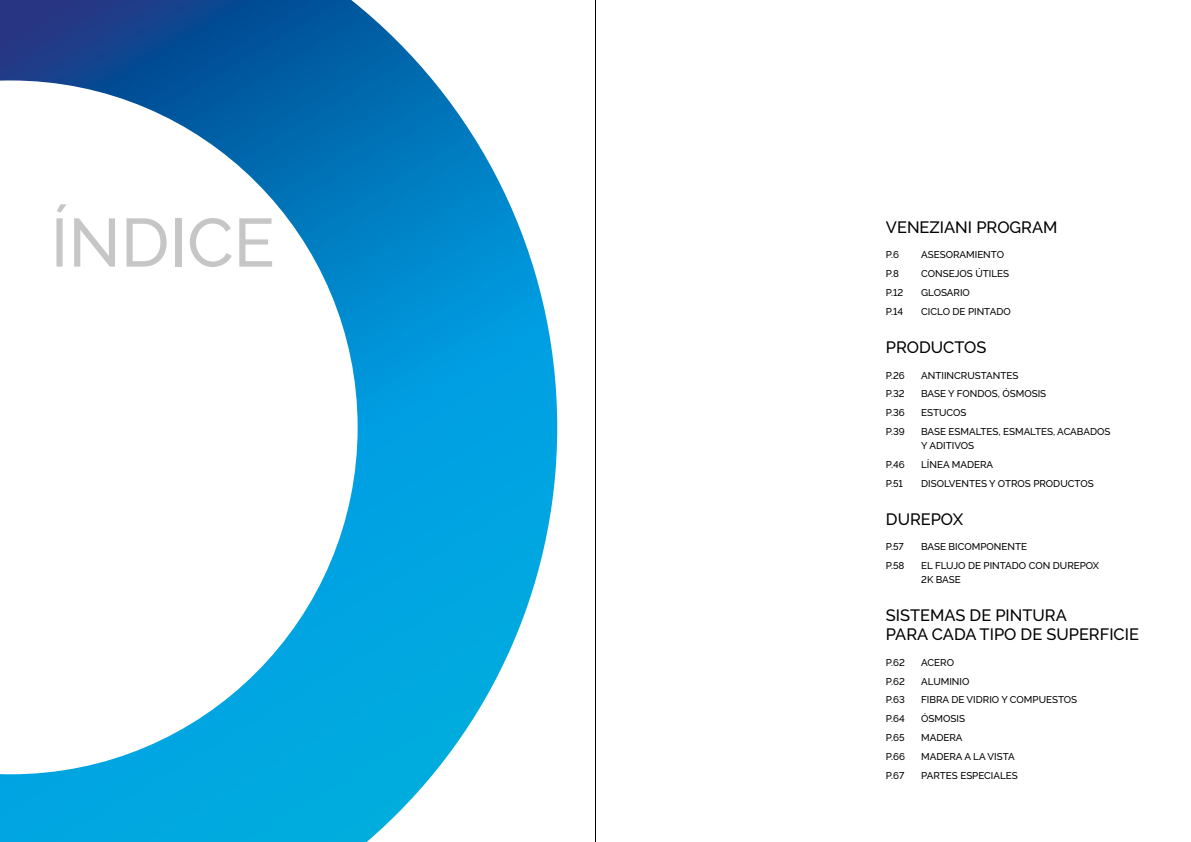
<style>
.page{position:relative;width:1191px;height:842px;background:#fff}
.page>*{position:absolute;margin:0;border:0;box-sizing:border-box;transform-origin:0 0}
.t1{font:500 68px "Raleway";color:#c6c6c6}
.t2{font:500 16.4px/18.9px "Raleway";color:#000}
.t3{font:500 9.8px/14px "Raleway";color:#000}
</style>
<div class="page">
<svg style="left:0;top:0;width:557px;height:842px"></svg>
<hr style="left:595px;top:0;width:1px;height:842px;background:#000">
<h1 class="t1" style="left:51px;top:203px;width:225px">ÍNDICE</h1>
<h2 class="t2" style="left:886px;top:217px;width:173px">VENEZIANI PROGRAM</h2>
<p class="t3" style="left:886px;top:248px;width:15px">P.6</p>
<p class="t3" style="left:921px;top:248px;width:84px">ASESORAMIENTO</p>
<p class="t3" style="left:886px;top:267px;width:15px">P.8</p>
<p class="t3" style="left:921px;top:267px;width:89px">CONSEJOS ÚTILES</p>
<p class="t3" style="left:886px;top:286px;width:19px">P.12</p>
<p class="t3" style="left:921px;top:286px;width:50px">GLOSARIO</p>
<p class="t3" style="left:886px;top:304px;width:19px">P.14</p>
<p class="t3" style="left:921px;top:304px;width:91px">CICLO DE PINTADO</p>
<h2 class="t2" style="left:886px;top:337px;width:102px">PRODUCTOS</h2>
<p class="t3" style="left:886px;top:368px;width:20px">P.26</p>
<p class="t3" style="left:921px;top:368px;width:99px">ANTIINCRUSTANTES</p>
<p class="t3" style="left:886px;top:387px;width:20px">P.32</p>
<p class="t3" style="left:921px;top:387px;width:127px">BASE Y FONDOS, ÓSMOSIS</p>
<p class="t3" style="left:886px;top:406px;width:20px">P.36</p>
<p class="t3" style="left:921px;top:406px;width:47px">ESTUCOS</p>
<p class="t3" style="left:886px;top:425px;width:20px">P.39</p>
<p class="t3" style="left:921px;top:425px;width:191px">BASE ESMALTES, ESMALTES, ACABADOS<br>Y ADITIVOS</p>
<p class="t3" style="left:886px;top:457px;width:20px">P.46</p>
<p class="t3" style="left:921px;top:457px;width:74px">LÍNEA MADERA</p>
<p class="t3" style="left:886px;top:476px;width:19px">P.51</p>
<p class="t3" style="left:921px;top:476px;width:174px">DISOLVENTES Y OTROS PRODUCTOS</p>
<h2 class="t2" style="left:886px;top:509px;width:79px">DUREPOX</h2>
<p class="t3" style="left:886px;top:540px;width:19px">P.57</p>
<p class="t3" style="left:921px;top:540px;width:107px">BASE BICOMPONENTE</p>
<p class="t3" style="left:886px;top:559px;width:20px">P.58</p>
<p class="t3" style="left:921px;top:559px;width:179px">EL FLUJO DE PINTADO CON DUREPOX<br>2K BASE</p>
<h2 class="t2" style="left:886px;top:606px;width:254px">SISTEMAS DE PINTURA<br>PARA CADA TIPO DE SUPERFICIE</h2>
<p class="t3" style="left:886px;top:655px;width:20px">P.62</p>
<p class="t3" style="left:921px;top:655px;width:34px">ACERO</p>
<p class="t3" style="left:886px;top:674px;width:20px">P.62</p>
<p class="t3" style="left:921px;top:674px;width:50px">ALUMINIO</p>
<p class="t3" style="left:886px;top:693px;width:20px">P.63</p>
<p class="t3" style="left:921px;top:693px;width:158px">FIBRA DE VIDRIO Y COMPUESTOS</p>
<p class="t3" style="left:886px;top:712px;width:20px">P.64</p>
<p class="t3" style="left:921px;top:712px;width:45px">ÓSMOSIS</p>
<p class="t3" style="left:886px;top:731px;width:20px">P.65</p>
<p class="t3" style="left:921px;top:731px;width:43px">MADERA</p>
<p class="t3" style="left:886px;top:749px;width:21px">P.66</p>
<p class="t3" style="left:921px;top:749px;width:95px">MADERA A LA VISTA</p>
<p class="t3" style="left:886px;top:768px;width:20px">P.67</p>
<p class="t3" style="left:921px;top:768px;width:98px">PARTES ESPECIALES</p>
</div>
